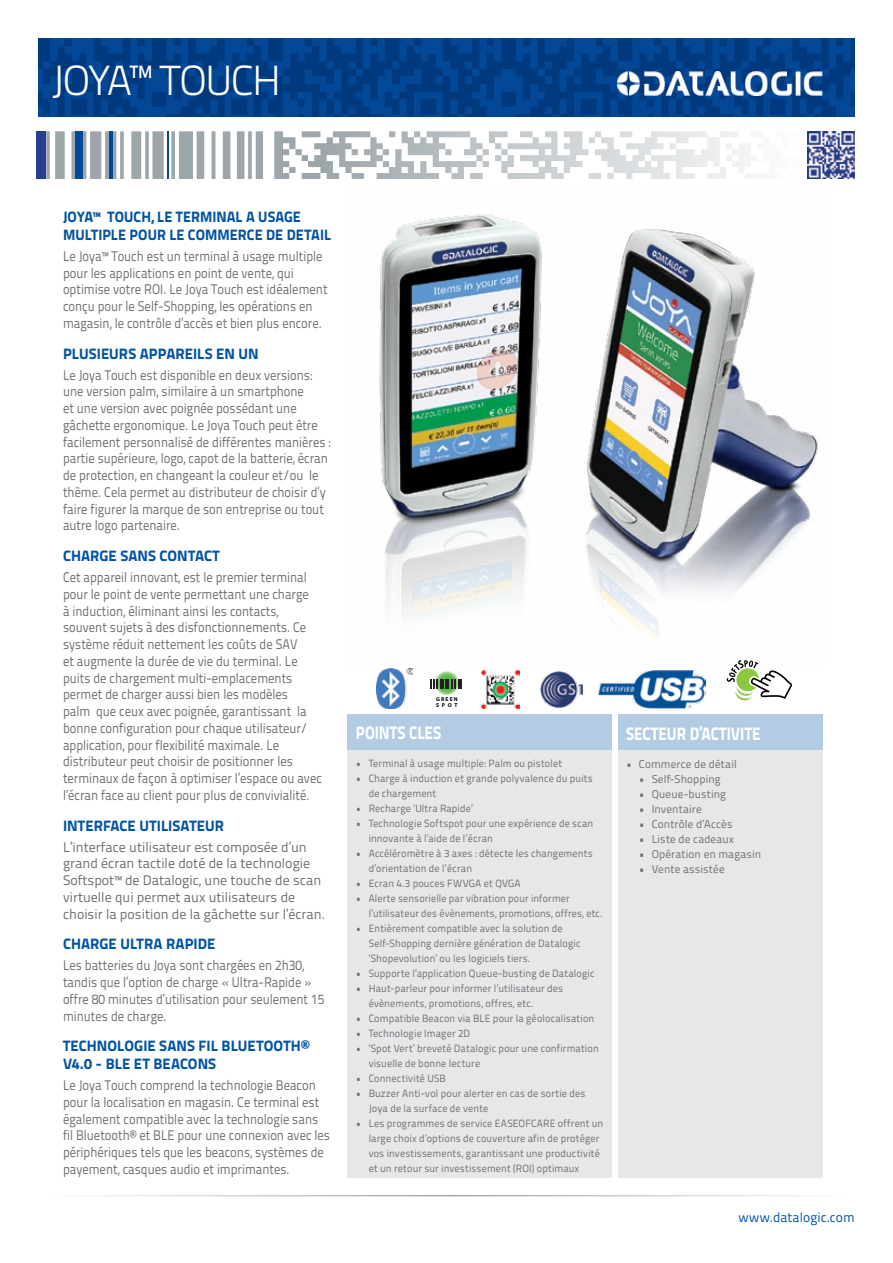
<style>
.page{position:relative;width:893px;height:1263px;background:#fff}
.page>*{position:absolute;margin:0;border:0;box-sizing:border-box;transform-origin:0 0}
.t1{font:300 42px "Titillium Text 22 L";letter-spacing:-.035em;color:#fff}
.t2{font:800 18px "Titillium Text 22 L";letter-spacing:-.005em;color:#fff;scale:.85 1}
.t3{font:800 15px/18px "Titillium Text 22 L";letter-spacing:.005em;color:#0054a4}
.t4{font:13.95px/16.8px "Titillium Text 22 L";color:#6d6e71;scale:.9 1}
.t5{font:13.95px/16.8px "Titillium Text 22 L";color:#6d6e71}
.t6{font:13.5px "Titillium Text 22 L";letter-spacing:.005em;color:#0054a4}
.t7{font:11.25px "Titillium Text 22 L";letter-spacing:.01em;color:#6d6e71}
.t8{font:10.5px/15px "Titillium Text 22 L";letter-spacing:.015em;color:#6d6e71}
.t9{font:10.5px/15px "Titillium Text 22 L";letter-spacing:.015em;color:#6d6e71;scale:.96 1}
.t10{font:700 5.7px/5.7px "Myriad Pro";letter-spacing:.2em;color:#000}
</style>
<div class="page">
<svg style="left:38px;top:38px;width:817px;height:79px;fill:#013c84"></svg>
<svg style="left:302px;top:131px;width:453px;height:48px"></svg>
<hr style="left:167px;top:131px;width:2px;height:48px;background:#034797">
<div style="left:75px;top:131px;width:7px;height:48px;background:#034797"></div>
<hr style="left:109px;top:131px;width:4px;height:48px;background:#034797">
<div style="left:37px;top:131px;width:9px;height:48px;background:#25408f"></div>
<hr style="left:45px;top:1195px;width:803px;height:1px;background:#9da3aa">
<div style="left:348px;top:714px;width:264px;height:36px;background:#b3cce4"></div>
<div style="left:618px;top:714px;width:204px;height:36px;background:#b3cce4"></div>
<div style="left:348px;top:750px;width:264px;height:428px;background:#e6e7e8"></div>
<div style="left:618px;top:750px;width:204px;height:428px;background:#e6e7e8"></div>
<img style="left:618px;top:72px;width:204px;height:23px">
<img style="left:807px;top:131px;width:48px;height:48px">
<img style="left:376px;top:668px;width:37px;height:40px">
<img style="left:540px;top:671px;width:42px;height:37px">
<svg style="left:434px;top:670px;width:25px;height:25px"></svg>
<svg style="left:431px;top:680px;width:31px;height:9px"></svg>
<img style="left:598px;top:669px;width:107px;height:39px">
<img style="left:481px;top:670px;width:39px;height:39px">
<img style="left:379px;top:214px;width:439px;height:427px">
<svg style="left:727px;top:660px;width:64px;height:41px"></svg>
<h1 class="t1" style="left:51px;top:50px;width:231px">JOYA™ TOUCH</h1>
<p class="t3" style="left:63px;top:207px;width:270px">JOYA™ TOUCH, LE TERMINAL A USAGE<br>MULTIPLE POUR LE COMMERCE DE DETAIL</p>
<p class="t4" style="left:63px;top:247px;width:295px">Le Joya™ Touch est un terminal à usage multiple pour les applications en point de vente, qui optimise votre ROI. Le Joya Touch est idéalement conçu pour le Self-Shopping, les opérations en magasin, le contrôle d’accès et bien plus encore.</p>
<p class="t3" style="left:63px;top:343px;width:197px">PLUSIEURS APPAREILS EN UN</p>
<p class="t4" style="left:63px;top:366px;width:299px">Le Joya Touch est disponible en deux versions: une version palm, similaire à un smartphone<br>et une version avec poignée possédant une gâchette ergonomique. Le Joya Touch peut être facilement personnalisé de différentes manières : partie supérieure, logo, capot de la batterie, écran de protection, en changeant la couleur et/ou le thème. Cela permet au distributeur de choisir d’y faire figurer la marque de son entreprise ou tout autre logo partenaire.</p>
<p class="t3" style="left:63px;top:546px;width:158px">CHARGE SANS CONTACT</p>
<p class="t4" style="left:63px;top:568px;width:289px">Cet appareil innovant, est le premier terminal pour le point de vente permettant une charge<br>à induction, éliminant ainsi les contacts, souvent sujets à des disfonctionnements. Ce système réduit nettement les coûts de SAV<br>et augmente la durée de vie du terminal. Le puits de chargement multi-emplacements permet de charger aussi bien les modèles<br>palm que ceux avec poignée, garantissant la bonne configuration pour chaque utilisateur/ application, pour flexibilité maximale. Le distributeur peut choisir de positionner les terminaux de façon à optimiser l’espace ou avec l’écran face au client pour plus de convivialité.</p>
<p class="t3" style="left:63px;top:815px;width:162px">INTERFACE UTILISATEUR</p>
<p class="t5" style="left:63px;top:837px;width:264px">L’interface utilisateur est composée d’un grand écran tactile doté de la technologie Softspot™ de Datalogic, une touche de scan virtuelle qui permet aux utilisateurs de choisir la position de la gâchette sur l’écran.</p>
<p class="t3" style="left:63px;top:934px;width:154px">CHARGE ULTRA RAPIDE</p>
<p class="t4" style="left:63px;top:956px;width:292px">Les batteries du Joya sont chargées en 2h30, tandis que l’option de charge « Ultra-Rapide » offre 80 minutes d’utilisation pour seulement 15 minutes de charge.</p>
<p class="t3" style="left:63px;top:1036px;width:248px">TECHNOLOGIE SANS FIL BLUETOOTH®<br>V4.0 - BLE ET BEACONS</p>
<p class="t4" style="left:63px;top:1076px;width:298px">Le Joya Touch comprend la technologie Beacon pour la localisation en magasin. Ce terminal est également compatible avec la technologie sans fil Bluetooth® et BLE pour une connexion avec les périphériques tels que les beacons, systèmes de payement, casques audio et imprimantes.</p>
<p class="t10" style="left:436px;top:696px;width:23px">GREEN<br>SPOT</p>
<p class="t2" style="left:356px;top:719px;width:102px">POINTS CLES</p>
<p class="t2" style="left:626px;top:719px;width:160px">SECTEUR D’ACTIVITE</p>
<p class="t8" style="left:356px;top:755px;width:208px">• Terminal à usage multiple: Palm ou pistolet</p>
<p class="t8" style="left:369px;top:770px;width:226px;text-indent:-13px">• Charge à induction et grande polyvalence du puits de chargement</p>
<p class="t8" style="left:356px;top:800px;width:118px">• Recharge ‘Ultra Rapide’</p>
<p class="t8" style="left:369px;top:815px;width:226px;text-indent:-13px">• Technologie Softspot pour une expérience de scan innovante à l’aide de l’écran</p>
<p class="t8" style="left:369px;top:845px;width:226px;text-indent:-13px">• Accéléromètre à 3 axes : détecte les changements d’orientation de l’écran</p>
<p class="t8" style="left:356px;top:876px;width:166px">• Ecran 4.3 pouces FWVGA et QVGA</p>
<p class="t9" style="left:369px;top:890px;width:245px;text-indent:-13px">• Alerte sensorielle par vibration pour informer l’utilisateur des évènements, promotions, offres, etc.</p>
<p class="t8" style="left:369px;top:920px;width:213px;text-indent:-13px">• Entièrement compatible avec la solution de<br>Self-Shopping dernière génération de Datalogic ‘Shopevolution’ ou les logiciels tiers.</p>
<p class="t8" style="left:356px;top:965px;width:240px">• Supporte l’application Queue-busting de Datalogic</p>
<p class="t8" style="left:369px;top:980px;width:196px;text-indent:-13px">• Haut-parleur pour informer l’utilisateur des évènements, promotions, offres, etc.</p>
<p class="t8" style="left:356px;top:1010px;width:240px">• Compatible Beacon via BLE pour la géolocalisation</p>
<p class="t8" style="left:356px;top:1026px;width:116px">• Technologie Imager 2D</p>
<p class="t8" style="left:369px;top:1041px;width:232px;text-indent:-13px">• ‘Spot Vert’ breveté Datalogic pour une confirmation visuelle de bonne lecture</p>
<p class="t8" style="left:356px;top:1071px;width:91px">• Connectivité USB</p>
<p class="t8" style="left:369px;top:1086px;width:218px;text-indent:-13px">• Buzzer Anti-vol pour alerter en cas de sortie des<br>Joya de la surface de vente</p>
<p class="t8" style="left:369px;top:1116px;width:236px;text-indent:-13px">• Les programmes de service EASEOFCARE offrent un large choix d’options de couverture afin de protéger vos investissements, garantissant une productivité et un retour sur investissement (ROI) optimaux</p>
<p class="t7" style="left:626px;top:755px;width:112px">• Commerce de détail</p>
<p class="t7" style="left:639px;top:770px;width:83px">• Self-Shopping</p>
<p class="t7" style="left:639px;top:785px;width:89px">• Queue-busting</p>
<p class="t7" style="left:639px;top:800px;width:64px">• Inventaire</p>
<p class="t7" style="left:639px;top:815px;width:95px">• Contrôle d’Accès</p>
<p class="t7" style="left:639px;top:830px;width:97px">• Liste de cadeaux</p>
<p class="t7" style="left:639px;top:845px;width:124px">• Opération en magasin</p>
<p class="t7" style="left:639px;top:860px;width:87px">• Vente assistée</p>
<p class="t6" style="left:738px;top:1207px;width:118px">www.datalogic.com</p>
</div>
